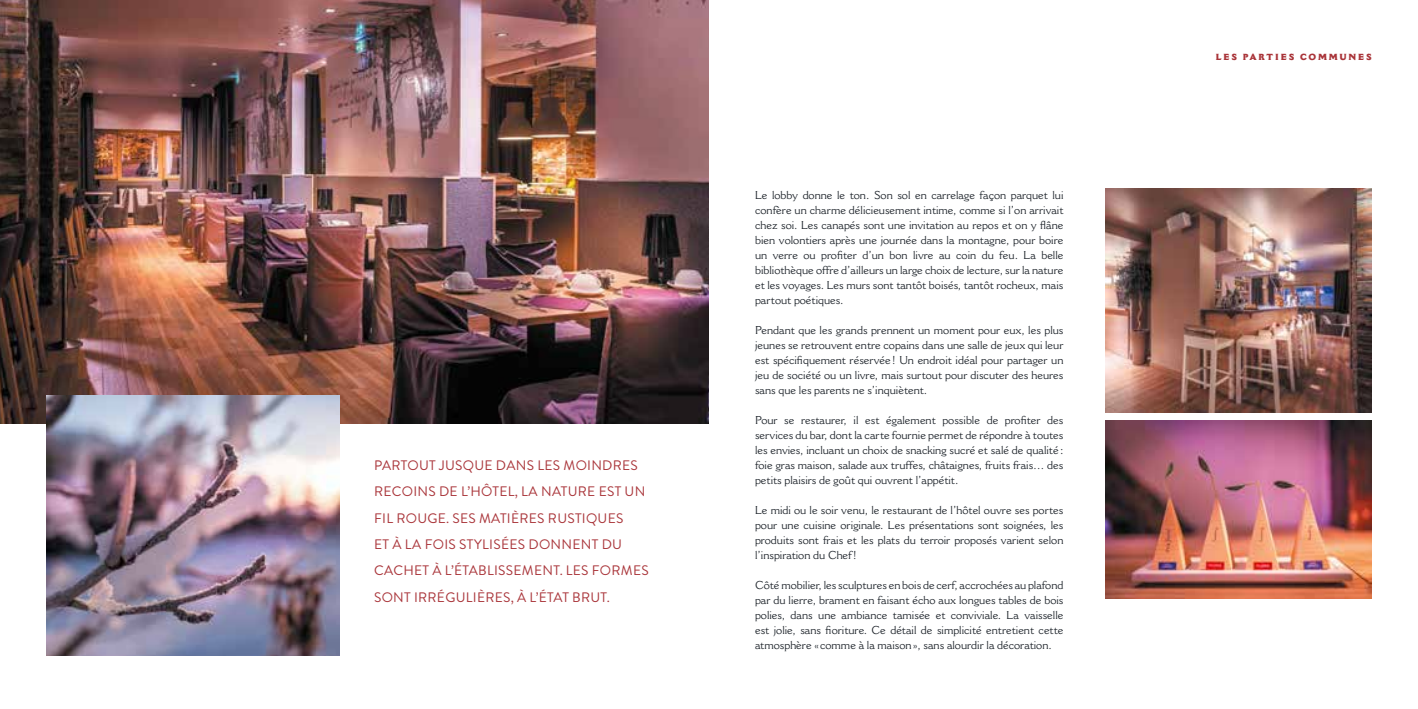
<style>
.page{position:relative;width:1418px;height:709px;background:#fff}
.page>*{position:absolute;margin:0;border:0;box-sizing:border-box;transform-origin:0 0}
.t1{font:13.75px/26.2px "Brandon Grotesque";letter-spacing:.02em;color:#a93439}
.t2{font:11.25px/15px "Cantoria MT Std";color:#1c2229;text-align:justify}
.t3{font:800 8.75px "Cantoria MT Std";letter-spacing:.2em;color:#a93439}
</style>
<div class="page">
<img style="left:1105px;top:420px;width:266px;height:178px">
<img style="left:0;top:0;width:709px;height:424px">
<img style="left:46px;top:395px;width:293px;height:261px">
<img style="left:1105px;top:189px;width:266px;height:223px">
<p class="t1" style="left:374px;top:452px;width:276px">PARTOUT JUSQUE DANS LES MOINDRES RECOINS DE L’HÔTEL, LA NATURE EST UN FIL ROUGE. SES MATIÈRES RUSTIQUES<br>ET À LA FOIS STYLISÉES DONNENT DU CACHET À L’ÉTABLISSEMENT. LES FORMES SONT IRRÉGULIÈRES, À L’ÉTAT BRUT.</p>
<p class="t2" style="left:755px;top:187px;width:310px">Le lobby donne le ton. Son sol en carrelage façon parquet lui confère un charme délicieusement intime, comme si l’on arrivait chez soi. Les canapés sont une invitation au repos et on y flâne bien volontiers après une journée dans la montagne, pour boire un verre ou profiter d’un bon livre au coin du feu. La belle bibliothèque offre d’ailleurs un large choix de lecture, sur la nature et les voyages. Les murs sont tantôt boisés, tantôt rocheux, mais partout poétiques.</p>
<p class="t2" style="left:755px;top:322px;width:310px">Pendant que les grands prennent un moment pour eux, les plus jeunes se retrouvent entre copains dans une salle de jeux qui leur est spécifiquement réservée ! Un endroit idéal pour partager un jeu de société ou un livre, mais surtout pour discuter des heures sans que les parents ne s’inquiètent.</p>
<p class="t2" style="left:755px;top:412px;width:310px">Pour se restaurer, il est également possible de profiter des services du bar, dont la carte fournie permet de répondre à toutes les envies, incluant un choix de snacking sucré et salé de qualité : foie gras maison, salade aux truffes, châtaignes, fruits frais… des petits plaisirs de goût qui ouvrent l’appétit.</p>
<p class="t2" style="left:755px;top:502px;width:310px">Le midi ou le soir venu, le restaurant de l’hôtel ouvre ses portes pour une cuisine originale. Les présentations sont soignées, les produits sont frais et les plats du terroir proposés varient selon l’inspiration du Chef!</p>
<p class="t2" style="left:755px;top:577px;width:310px">Côté mobilier, les sculptures en bois de cerf, accrochées au plafond par du lierre, brament en faisant écho aux longues tables de bois polies, dans une ambiance tamisée et conviviale. La vaisselle est jolie, sans fioriture. Ce détail de simplicité entretient cette atmosphère « comme à la maison», sans alourdir la décoration.</p>
<p class="t3" style="left:1215px;top:51px;width:158px">LES PARTIES COMMUNES</p>
</div>
